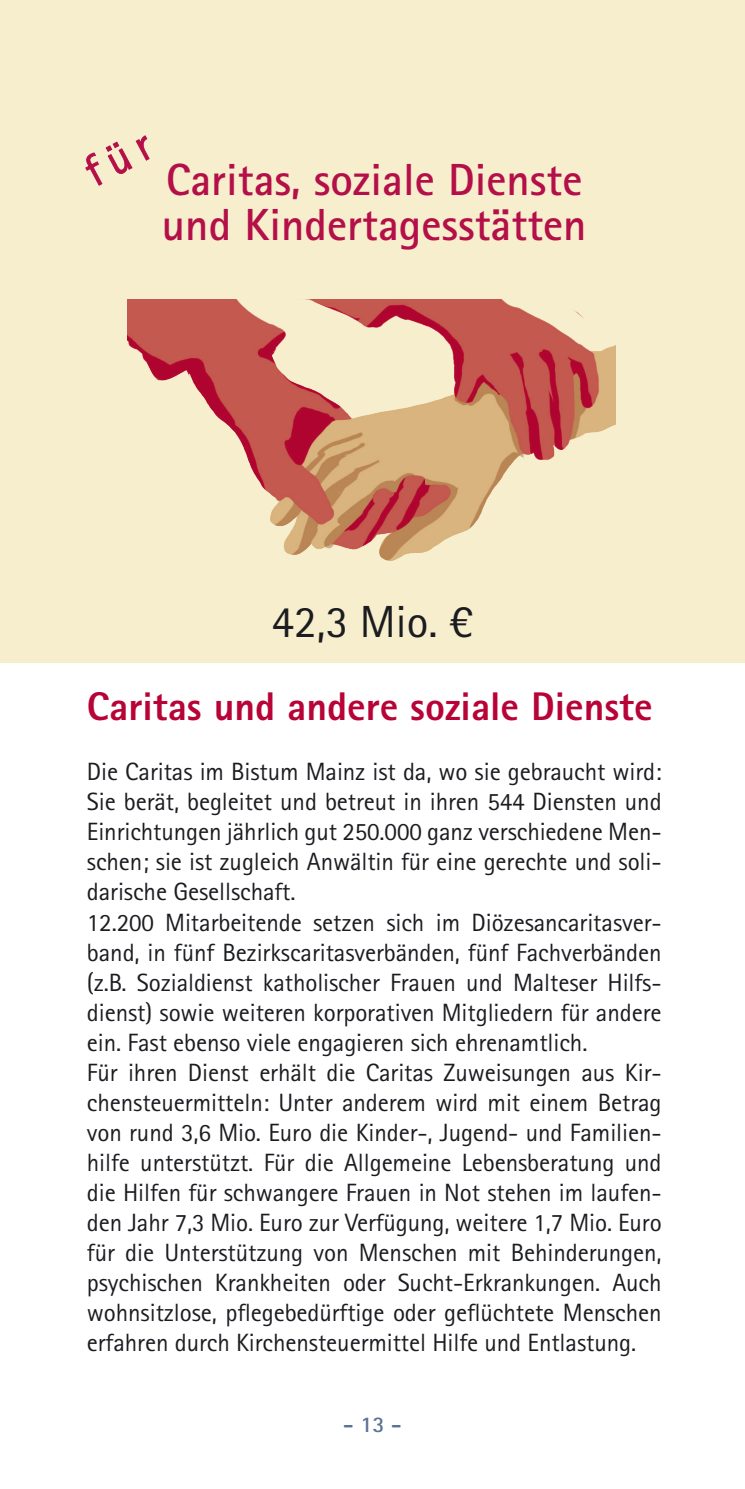
<style>
.page{position:relative;width:745px;height:1489px;background:#fff}
.page>*{position:absolute;margin:0;border:0;box-sizing:border-box;transform-origin:0 0}
.t1{font:700 45px/45px "Rotis Sans Serif Pro";color:#b40f48}
.t2{font:45px "Rotis Sans Serif Pro";color:#1b1c20}
.t3{font:800 40px "Rotis Sans Serif Pro";color:#b80337}
.t4{font:25px/30px "Rotis Sans Serif Pro";letter-spacing:-.005em;color:#1b1c20}
.t5{font:700 22.5px "Rotis Sans Serif Pro";color:#597296}
</style>
<div class="page">
<div style="left:0;top:0;width:744px;height:663px;background:#f7eecd"></div>
<img style="left:128px;top:299px;width:487px;height:262px">
<h1 class="t1" style="left:162px;top:156px;width:426px">Caritas, soziale Dienste und Kindertagesstätten</h1>
<h1 class="t2" style="left:271px;top:595px;width:203px">42,3 Mio. €</h1>
<h2 class="t3" style="left:87px;top:681px;width:567px">Caritas und andere soziale Dienste</h2>
<p class="t4" style="left:87px;top:757px;width:576px">Die Caritas im Bistum Mainz ist da, wo sie gebraucht wird:<br>Sie berät, begleitet und betreut in ihren 544 Diensten und Einrichtungen jährlich gut 250.000 ganz verschiedene Men&shy;schen; sie ist zugleich Anwältin für eine gerechte und soli&shy;darische Gesellschaft.<br>12.200 Mitarbeitende setzen sich im Diözesancaritasver&shy;band, in fünf Bezirkscaritasverbänden, fünf Fachverbänden (z.B. Sozialdienst katholischer Frauen und Malteser Hilfs&shy;dienst) sowie weiteren korporativen Mitgliedern für andere ein. Fast ebenso viele engagieren sich ehrenamtlich.<br>Für ihren Dienst erhält die Caritas Zuweisungen aus Kir&shy;chensteuermitteln: Unter anderem wird mit einem Betrag von rund 3,6 Mio. Euro die Kinder-, Jugend- und Familien&shy;hilfe unterstützt. Für die Allgemeine Lebensberatung und die Hilfen für schwangere Frauen in Not stehen im laufen&shy;den Jahr 7,3 Mio. Euro zur Verfügung, weitere 1,7 Mio. Euro für die Unterstützung von Menschen mit Behinderungen, psychischen Krankheiten oder Sucht-Erkrankungen. Auch wohnsitzlose, pflegebedürftige oder geflüchtete Menschen erfahren durch Kirchensteuermittel Hilfe und Entlastung.</p>
<p class="t5" style="left:343px;top:1409px;width:60px">- 13 -</p>
</div>
